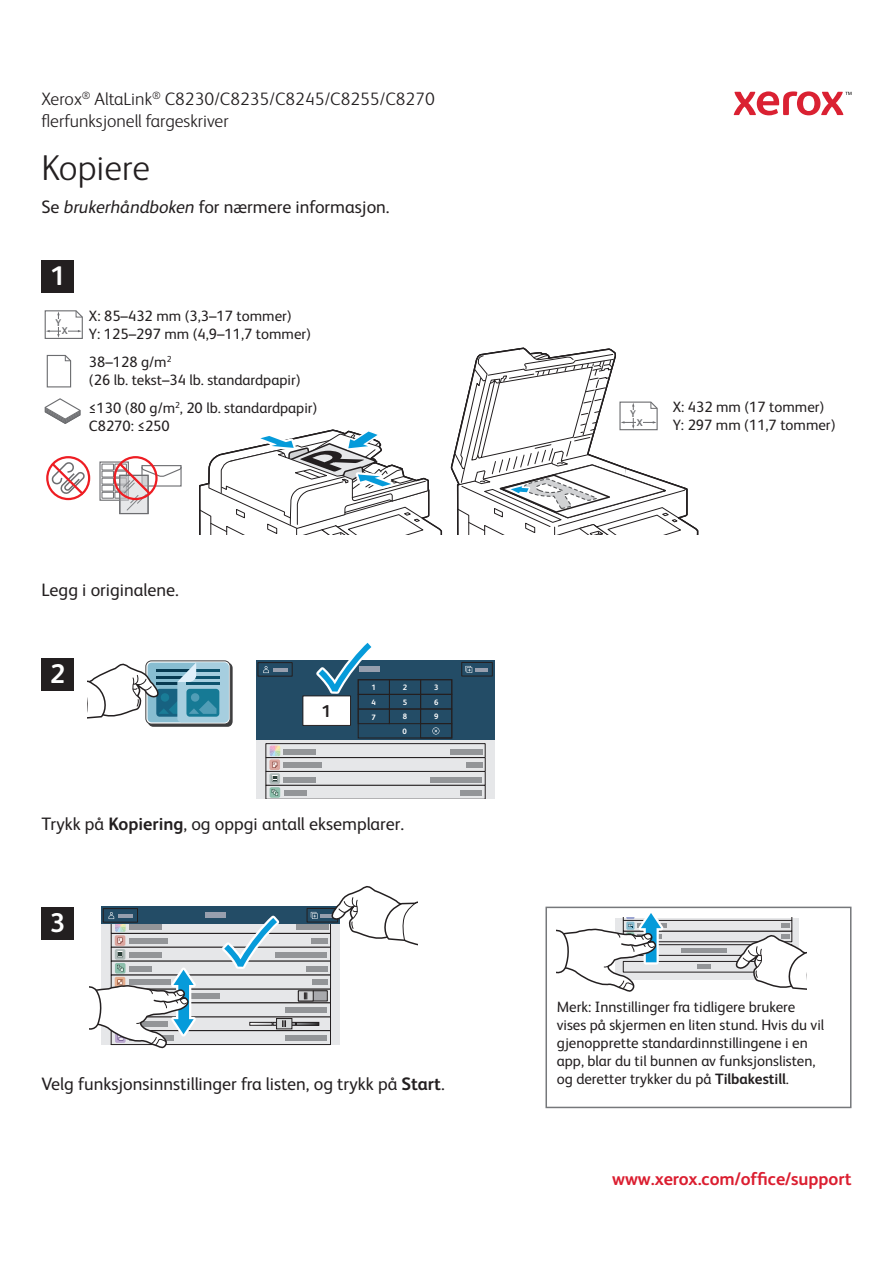
<style>
.page{position:relative;width:893px;height:1263px;background:#fff}
.page>*{position:absolute;margin:0;border:0;box-sizing:border-box;transform-origin:0 0}
.t1{font:300 36px "Xerox Sans";color:#231f20}
.t2{font:700 27px "Xerox Sans";color:#fff}
.t3{font:18px "Xerox Sans";color:#231f20}
.t4{font:300 18px/21.6px "Xerox Sans";color:#231f20}
.t5{font:700 18px "Xerox Sans";color:#db1e30}
.t6{font:700 17.25px "Xerox Sans";color:#231f20}
.t7{font:15px/18px "Xerox Sans";color:#231f20}
.t8{font:700 9.75px "Xerox Sans";color:#6c6d70}
.t9{font:700 7.8px "Xerox Sans";color:#fff}
.s1{font-style:italic}
.s2{font-weight:700}
</style>
<div class="page">
<svg style="left:734px;top:91px;width:117px;height:24px"></svg>
<div style="left:46px;top:456px;width:44px;height:44px;border:2px solid #ee1d23;border-radius:50%"></div>
<svg style="left:50px;top:460px;width:36px;height:37px"></svg>
<svg style="left:101px;top:463px;width:16px;height:36px"></svg>
<div style="left:99px;top:461px;width:30px;height:40px;border:1px solid #6c6d70"></div>
<div style="left:102px;top:464px;width:11px;height:6px;background:#fff"></div>
<div style="left:102px;top:464px;width:12px;height:6px;border:1px solid #6c6d70"></div>
<div style="left:115px;top:464px;width:12px;height:6px;border:1px solid #6c6d70"></div>
<div style="left:102px;top:471px;width:11px;height:6px;background:#fff"></div>
<div style="left:102px;top:471px;width:12px;height:6px;border:1px solid #6c6d70"></div>
<div style="left:102px;top:478px;width:11px;height:6px;background:#fff"></div>
<div style="left:102px;top:478px;width:12px;height:6px;border:1px solid #6c6d70"></div>
<div style="left:102px;top:485px;width:11px;height:6px;background:#fff"></div>
<div style="left:102px;top:485px;width:12px;height:6px;border:1px solid #6c6d70"></div>
<div style="left:115px;top:485px;width:12px;height:6px;border:1px solid #6c6d70"></div>
<div style="left:102px;top:492px;width:11px;height:6px;background:#fff"></div>
<div style="left:102px;top:492px;width:12px;height:6px;border:1px solid #6c6d70"></div>
<div style="left:115px;top:492px;width:12px;height:6px;border:1px solid #6c6d70"></div>
<div style="left:120px;top:475px;width:28px;height:38px;background:#e6e7e9"></div>
<div style="left:119px;top:475px;width:30px;height:39px;border:1px solid #6c6d70"></div>
<div style="left:114px;top:456px;width:44px;height:44px;border:2px solid #ee1d23;border-radius:50%"></div>
<svg style="left:117px;top:461px;width:65px;height:50px"></svg>
<svg style="left:46px;top:354px;width:26px;height:34px"></svg>
<svg style="left:44px;top:310px;width:39px;height:29px"></svg>
<div style="left:56px;top:319px;width:5px;height:8px;background:#fff"></div>
<svg style="left:199px;top:347px;width:500px;height:188px"></svg>
<div style="left:630px;top:410px;width:6px;height:8px;background:#fff"></div>
<svg style="left:44px;top:398px;width:37px;height:26px"></svg>
<div style="left:256px;top:661px;width:238px;height:138px;background:#e6e7e9"></div>
<div style="left:266px;top:771px;width:219px;height:14px;border:1px solid #231f20"></div>
<div style="left:266px;top:785px;width:219px;height:14px;border:1px solid #231f20"></div>
<svg style="left:269px;top:759px;width:11px;height:11px"></svg>
<svg style="left:272px;top:762px;width:5px;height:6px"></svg>
<div style="left:284px;top:763px;width:38px;height:5px;background:#939598"></div>
<svg style="left:269px;top:773px;width:11px;height:11px"></svg>
<svg style="left:272px;top:776px;width:6px;height:5px"></svg>
<div style="left:284px;top:777px;width:32px;height:5px;background:#939598"></div>
<div style="left:430px;top:777px;width:52px;height:5px;background:#939598"></div>
<div style="left:466px;top:763px;width:16px;height:5px;background:#939598"></div>
<svg style="left:270px;top:787px;width:10px;height:11px"></svg>
<svg style="left:271px;top:789px;width:7px;height:7px"></svg>
<div style="left:284px;top:790px;width:22px;height:6px;background:#939598"></div>
<div style="left:461px;top:790px;width:21px;height:6px;background:#939598"></div>
<div style="left:266px;top:743px;width:219px;height:15px;border:1px solid #231f20"></div>
<svg style="left:270px;top:745px;width:10px;height:11px"></svg>
<div style="left:284px;top:749px;width:32px;height:5px;background:#939598"></div>
<div style="left:451px;top:749px;width:32px;height:5px;background:#939598"></div>
<div style="left:256px;top:678px;width:238px;height:62px;background:#234c66"></div>
<div style="left:303px;top:696px;width:48px;height:29px;background:#fff"></div>
<div style="left:303px;top:696px;width:48px;height:30px;border:1px solid #231f20"></div>
<div style="left:358px;top:679px;width:94px;height:59px;border:1px solid #231f20"></div>
<div style="left:358px;top:679px;width:32px;height:15px;border:1px solid #231f20"></div>
<div style="left:389px;top:679px;width:32px;height:15px;border:1px solid #231f20"></div>
<div style="left:420px;top:679px;width:32px;height:15px;border:1px solid #231f20"></div>
<div style="left:358px;top:694px;width:32px;height:15px;border:1px solid #231f20"></div>
<div style="left:389px;top:694px;width:32px;height:15px;border:1px solid #231f20"></div>
<div style="left:358px;top:709px;width:32px;height:15px;border:1px solid #231f20"></div>
<div style="left:389px;top:709px;width:32px;height:15px;border:1px solid #231f20"></div>
<svg style="left:420px;top:694px;width:32px;height:44px"></svg>
<div style="left:420px;top:709px;width:32px;height:15px;border:1px solid #231f20"></div>
<div style="left:256px;top:661px;width:238px;height:17px;background:#234c66"></div>
<div style="left:359px;top:666px;width:21px;height:6px;background:#979fae"></div>
<div style="left:462px;top:662px;width:30px;height:14px;border:1px solid #231f20"></div>
<svg style="left:465px;top:666px;width:22px;height:7px"></svg>
<div style="left:258px;top:662px;width:34px;height:14px;border:1px solid #231f20"></div>
<svg style="left:263px;top:666px;width:6px;height:7px"></svg>
<hr style="left:273px;top:668px;width:15px;height:3px;background:#979fae">
<div style="left:148px;top:662px;width:85px;height:65px;background:#3e3e3f;border-radius:6px"></div>
<div style="left:145px;top:660px;width:86px;height:64px;border:1px solid #3e3e3f;border-radius:6px"></div>
<svg style="left:312px;top:642px;width:66px;height:54px"></svg>
<svg style="left:88px;top:662px;width:141px;height:63px"></svg>
<svg style="left:89px;top:886px;width:329px;height:163px"></svg>
<div style="left:545px;top:907px;width:306px;height:201px;border:2px solid #76787b"></div>
<svg style="left:557px;top:906px;width:250px;height:86px"></svg>
<div style="left:41px;top:260px;width:33px;height:33px;background:#231f20"></div>
<div style="left:41px;top:658px;width:33px;height:33px;background:#231f20"></div>
<div style="left:41px;top:907px;width:33px;height:32px;background:#231f20"></div>
<p class="t4" style="left:41px;top:90px;width:395px">Xerox<sup>®</sup> AltaLink<sup>®</sup> C8230/C8235/C8245/C8255/C8270 flerfunksjonell fargeskriver</p>
<h1 class="t1" style="left:41px;top:155px;width:110px">Kopiere</h1>
<p class="t3" style="left:41px;top:201px;width:350px">Se <span class="s1">brukerhåndboken</span> for nærmere informasjon.</p>
<h2 class="t2" style="left:50px;top:263px;width:17px">1</h2>
<p class="t8" style="left:55px;top:318px;width:7px">Y</p>
<p class="t8" style="left:62px;top:326px;width:7px">X</p>
<p class="t7" style="left:89px;top:308px;width:224px">X: 85–432 mm (3,3–17 tommer)<br>Y: 125–297 mm (4,9–11,7 tommer)</p>
<p class="t7" style="left:89px;top:354px;width:213px">38–128 g/m<sup>2<br></sup>(26 lb. tekst–34 lb. standardpapir)</p>
<p class="t7" style="left:89px;top:401px;width:230px">≤130 (80 g/m<sup>2</sup>, 20 lb. standardpapir)<br>C8270: ≤250</p>
<p class="t3" style="left:41px;top:583px;width:139px">Legg i originalene.</p>
<h2 class="t2" style="left:50px;top:661px;width:17px">2</h2>
<p class="t6" style="left:322px;top:703px;width:11px">1</p>
<p class="t9" style="left:372px;top:684px;width:6px">1</p>
<p class="t9" style="left:403px;top:684px;width:6px">2</p>
<p class="t9" style="left:434px;top:684px;width:6px">3</p>
<p class="t9" style="left:372px;top:698px;width:6px">4</p>
<p class="t9" style="left:403px;top:698px;width:6px">5</p>
<p class="t9" style="left:434px;top:698px;width:6px">6</p>
<p class="t9" style="left:372px;top:713px;width:6px">7</p>
<p class="t9" style="left:403px;top:713px;width:6px">8</p>
<p class="t9" style="left:434px;top:713px;width:6px">9</p>
<p class="t9" style="left:403px;top:728px;width:6px">0</p>
<p class="t3" style="left:41px;top:818px;width:364px">Trykk på <span class="s2">Kopiering</span>, og oppgi antall eksemplarer.</p>
<h2 class="t2" style="left:50px;top:910px;width:17px">3</h2>
<p class="t3" style="left:41px;top:1077px;width:405px">Velg funksjonsinnstillinger fra listen, og trykk på <span class="s2">Start</span>.</p>
<p class="t8" style="left:630px;top:409px;width:7px">Y</p>
<p class="t8" style="left:637px;top:417px;width:7px">X</p>
<p class="t7" style="left:673px;top:400px;width:164px">X: 432 mm (17 tommer)<br>Y: 297 mm (11,7 tommer)</p>
<p class="t7" style="left:557px;top:1000px;width:269px">Merk: Innstillinger fra tidligere brukere vises på skjermen en liten stund. Hvis du vil gjenopprette standardinnstillingene i en app, blar du til bunnen av funksjonslisten, og deretter trykker du på <span class="s2">Tilbakestill</span>.</p>
<p class="t5" style="left:612px;top:1171px;width:241px">www.xerox.com/office/support</p>
</div>
